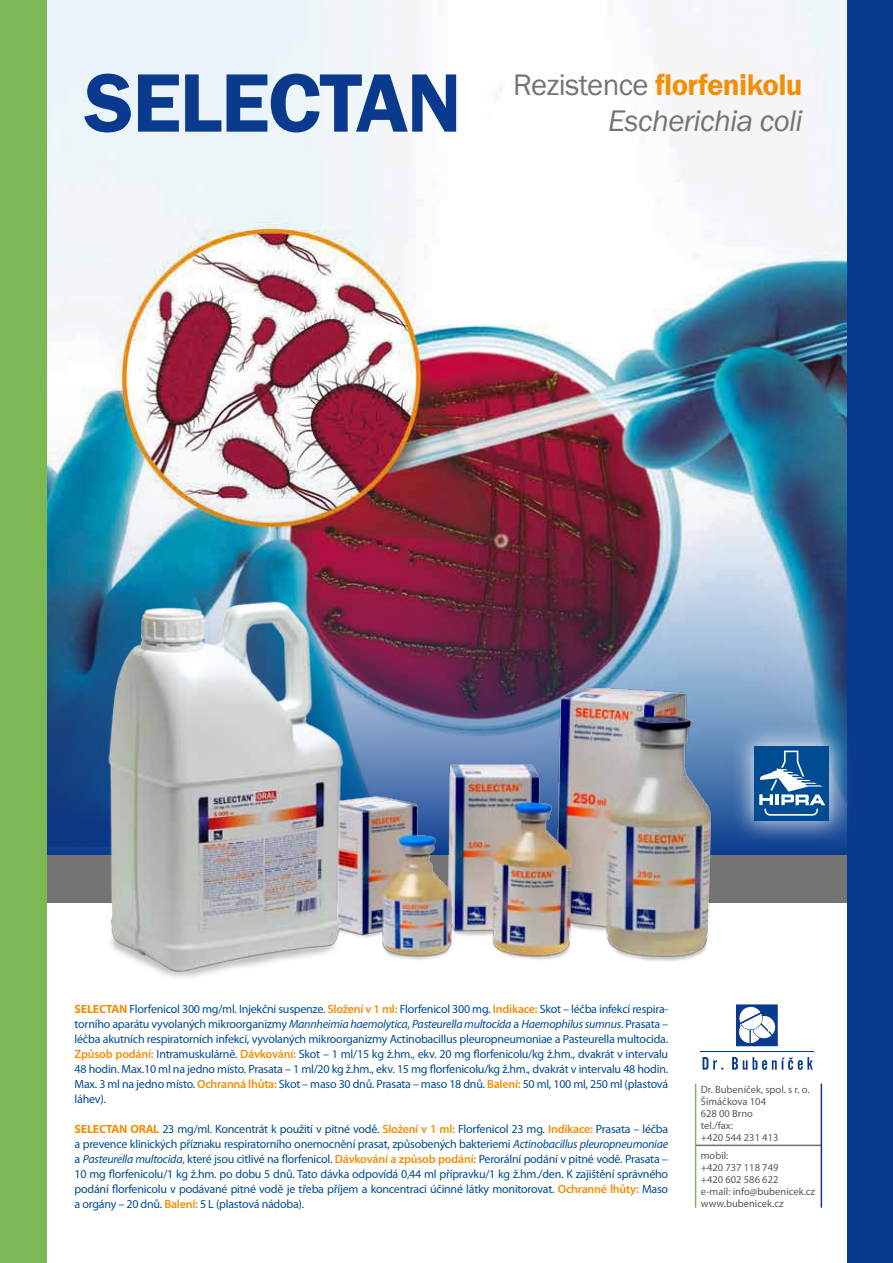
<style>
.page{position:relative;width:893px;height:1263px;background:#fff}
.page>*{position:absolute;margin:0;border:0;box-sizing:border-box;transform-origin:0 0}
.t1{font:600 85.65px "Franklin Got Itc TEE";letter-spacing:-.02em;color:#0a3a8d}
.t2{font:600 30.75px "Franklin Got Itc TEE";letter-spacing:-.02em;color:#f18f08}
.t3{font:italic 30.75px "Franklin Got Itc TEE";letter-spacing:-.02em;color:#757474}
.t4{font:12px/15px "Myriad Pro";letter-spacing:-.02em;color:#004c93;text-align:justify}
.t5{font:10.5px/12px "Myriad Pro";color:#58585a}
.s1{font-weight:400;color:#757474}
.s2{font-weight:700;color:#f18f08}
.s3{font-weight:600;color:#f18f08}
.s4{font-style:italic}
</style>
<div class="page">
<img style="left:47px;top:0;width:801px;height:313px">
<img style="left:47px;top:313px;width:801px;height:542px">
<div style="left:0;top:855px;width:893px;height:47px;background:#757474"></div>
<div style="left:0;top:0;width:47px;height:1263px;background:#7cb956"></div>
<div style="left:848px;top:0;width:45px;height:1263px;background:#0a3a8d"></div>
<img style="left:375px;top:656px;width:385px;height:305px">
<img style="left:86px;top:579px;width:289px;height:399px">
<hr style="left:695px;top:1144px;width:126px;height:2px;background:#757474">
<hr style="left:695px;top:1084px;width:1px;height:124px;background:#7cb956">
<hr style="left:821px;top:1084px;width:1px;height:124px;background:#0a3a8d">
<svg style="left:702px;top:1057px;width:111px;height:13px"></svg>
<svg style="left:736px;top:1004px;width:42px;height:42px"></svg>
<hr style="left:700px;top:1051px;width:114px;height:1px;background:#0a3a8d">
<div style="left:730px;top:722px;width:123px;height:122px;background:#fff;opacity:.75"></div>
<div style="left:754px;top:746px;width:75px;height:75px;background:#004c93"></div>
<svg style="left:759px;top:751px;width:66px;height:65px"></svg>
<h1 class="t1" style="left:84px;top:55px;width:379px">SELECTAN</h1>
<h2 class="t2" style="left:513px;top:68px;width:291px"><span class="s1">Rezistence</span> florfenikolu</h2>
<h2 class="t3" style="left:608px;top:104px;width:196px">Escherichia coli</h2>
<p class="t4" style="left:75px;top:1002px;width:595px"><span class="s2">SELECTAN</span> Florfenicol 300 mg/ml. Injekční suspenze. <span class="s3">Složení v 1 ml:</span> Florfenicol 300 mg. <span class="s3">Indikace:</span> Skot – léčba infekcí respira&shy;torního aparátu vyvolaných mikroorganizmy <span class="s4">Mannheimia haemolytica</span>, <span class="s4">Pasteurella multocida</span> a <span class="s4">Haemophilus sumnus</span>. Prasata – léčba akutních respiratorních infekcí, vyvolaných mikroorganizmy Actinobacillus pleuropneumoniae a Pasteurella multocida.<br><span class="s3">Způsob podání:</span> Intramuskulárně. <span class="s3">Dávkování:</span> Skot – 1 ml/15 kg ž.hm., ekv. 20 mg florfenicolu/kg ž.hm., dvakrát v intervalu 48 hodin. Max.10 ml na jedno místo. Prasata – 1 ml/20 kg ž.hm., ekv. 15 mg florfenicolu/kg ž.hm., dvakrát v intervalu 48 hodin.<br>Max. 3 ml na jedno místo. <span class="s3">Ochranná lhůta:</span> Skot – maso 30 dnů. Prasata – maso 18 dnů. <span class="s3">Balení:</span> 50 ml, 100 ml, 250 ml (plastová láhev).</p>
<p class="t4" style="left:75px;top:1122px;width:595px"><span class="s2">SELECTAN ORAL</span> 23 mg/ml. Koncentrát k použití v pitné vodě. <span class="s3">Složení v 1 ml:</span> Florfenicol 23 mg. <span class="s3">Indikace:</span> Prasata – léčba a prevence klinických příznaku respiratorního onemocnění prasat, způsobených bakteriemi <span class="s4">Actinobacillus pleuropneumoniae </span>a <span class="s4">Pasteurella multocida</span>, které jsou citlivé na florfenicol. <span class="s3">Dávkování a způsob podání:</span> Perorální podání v pitné vodě. Prasata – 10 mg florfenicolu/1 kg ž.hm. po dobu 5 dnů. Tato dávka odpovídá 0,44 ml přípravku/1 kg ž.hm./den. K zajištění správného podání florfenicolu v podávané pitné vodě je třeba příjem a koncentraci účinné látky monitorovat. <span class="s3">Ochranné lhůty:</span> Maso a orgány – 20 dnů. <span class="s3">Balení:</span> 5 L (plastová nádoba).</p>
<p class="t5" style="left:701px;top:1083px;width:110px">Dr. Bubeníček, spol. s r. o.<br>Šimáčkova 104<br>628 00 Brno<br>tel./fax:<br>+420 544 231 413</p>
<p class="t5" style="left:701px;top:1149px;width:116px">mobil:<br>+420 737 118 749<br>+420 602 586 622<br>e-mail: info@bubenicek.cz www.bubenicek.cz</p>
</div>
